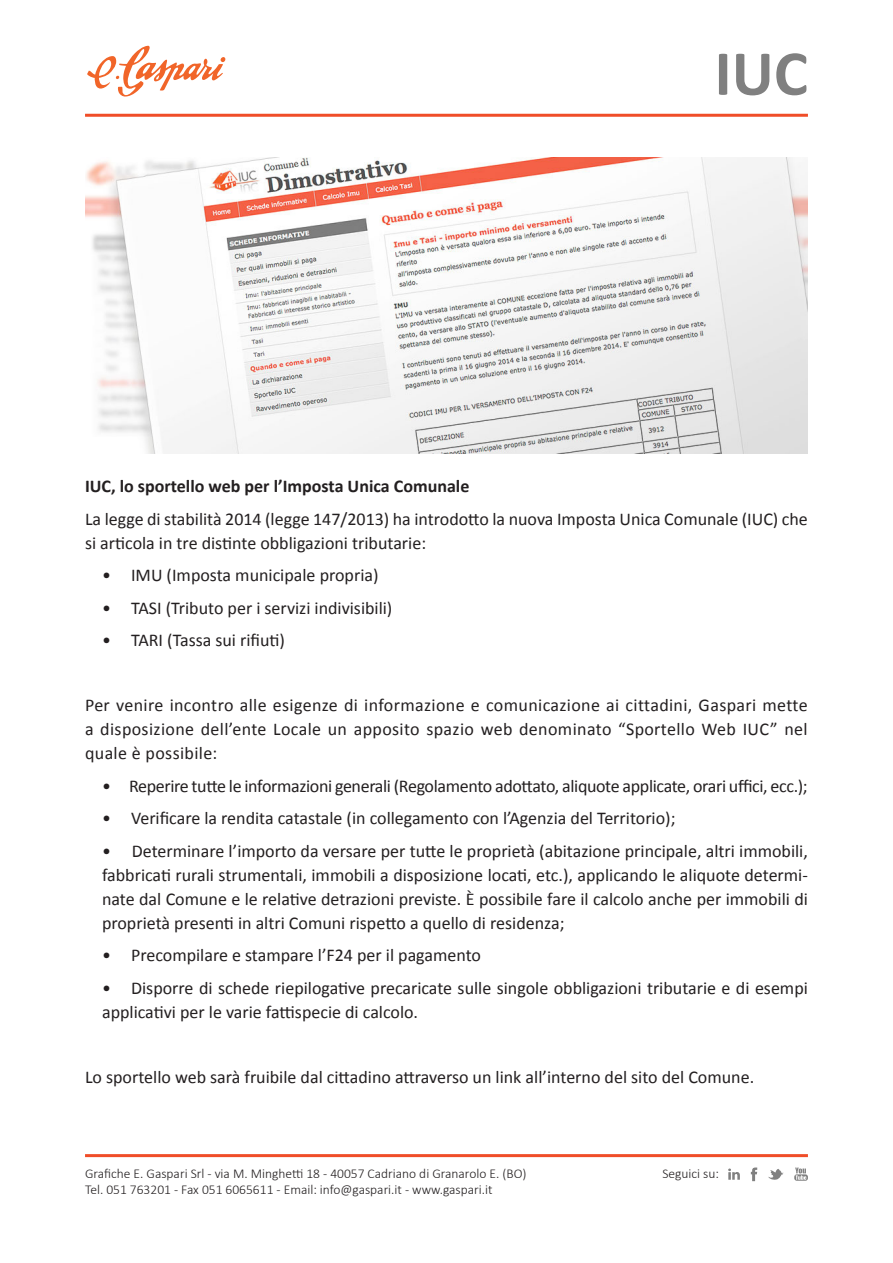
<style>
.page{position:relative;width:893px;height:1263px;background:#fff}
.page>*{position:absolute;margin:0;border:0;box-sizing:border-box;transform-origin:0 0}
.Titolo{font:700 64.5px "Calibri";color:#808080}
.Paragrafo{font:18px/24px "Calibri";color:#231f20}
.Paragrafo-2{font:18px "Calibri";letter-spacing:-.02em;color:#231f20}
.Paragrafo-3{font:700 18px "Calibri";color:#231f20}
.t1{font:300 13.5px/16.2px "Calibri";color:#231f20}
</style>
<div class="page">
<hr style="left:85px;top:1154px;width:723px;height:3px;background:#f04d28">
<hr style="left:85px;top:114px;width:723px;height:3px;background:#f04d28">
<svg style="left:794px;top:1167px;width:14px;height:14px"></svg>
<svg style="left:768px;top:1169px;width:15px;height:11px"></svg>
<svg style="left:751px;top:1167px;width:6px;height:14px"></svg>
<svg style="left:728px;top:1168px;width:12px;height:12px"></svg>
<svg style="left:87px;top:46px;width:139px;height:51px"></svg>
<img style="left:85px;top:157px;width:723px;height:296px">
<p class="Titolo" style="left:714px;top:32px;width:95px">IUC</p>
<p class="Paragrafo-3" style="left:85px;top:475px;width:386px">IUC, lo sportello web per l’Imposta Unica Comunale</p>
<p class="Paragrafo" style="left:85px;top:507px;width:724px">La legge di stabilità 2014 (legge 147/2013) ha introdotto la nuova Imposta Unica Comunale (IUC) che si articola in tre distinte obbligazioni tributarie:</p>
<p class="Paragrafo" style="left:102px;top:563px;width:278px">• IMU (Imposta municipale propria)</p>
<p class="Paragrafo" style="left:102px;top:596px;width:292px">• TASI (Tributo per i servizi indivisibili)</p>
<p class="Paragrafo" style="left:102px;top:628px;width:184px">• TARI (Tassa sui rifiuti)</p>
<p class="Paragrafo" style="left:85px;top:693px;width:724px;text-align:justify">Per venire incontro alle esigenze di informazione e comunicazione ai cittadini, Gaspari mette a disposizione dell’ente Locale un apposito spazio web denominato “Sportello Web IUC” nel quale è possibile:</p>
<p class="Paragrafo-2" style="left:102px;top:774px;width:707px">• Reperire tutte le informazioni generali (Regolamento adottato, aliquote applicate, orari uffici, ecc.);</p>
<p class="Paragrafo" style="left:102px;top:806px;width:575px">• Verificare la rendita catastale (in collegamento con l’Agenzia del Territorio);</p>
<p class="Paragrafo" style="left:102px;top:839px;width:707px;text-align:justify">• Determinare l’importo da versare per tutte le proprietà (abitazione principale, altri immobili, fabbricati rurali strumentali, immobili a disposizione locati, etc.), applicando le aliquote determi&shy;nate dal Comune e le relative detrazioni previste. È possibile fare il calcolo anche per immobili di proprietà presenti in altri Comuni rispetto a quello di residenza;</p>
<p class="Paragrafo" style="left:102px;top:943px;width:380px">• Precompilare e stampare l’F24 per il pagamento</p>
<p class="Paragrafo" style="left:102px;top:976px;width:707px">• Disporre di schede riepilogative precaricate sulle singole obbligazioni tributarie e di esempi applicativi per le varie fattispecie di calcolo.</p>
<p class="Paragrafo" style="left:85px;top:1065px;width:671px">Lo sportello web sarà fruibile dal cittadino attraverso un link all’interno del sito del Comune.</p>
<p class="t1" style="left:85px;top:1164px;width:443px">Grafiche E. Gaspari Srl - via M. Minghetti 18 - 40057 Cadriano di Granarolo E. (BO)<br>Tel. 051 763201 - Fax 051 6065611 - Email: info@gaspari.it - www.gaspari.it</p>
<p class="t1" style="left:662px;top:1164px;width:58px">Seguici su:</p>
</div>
